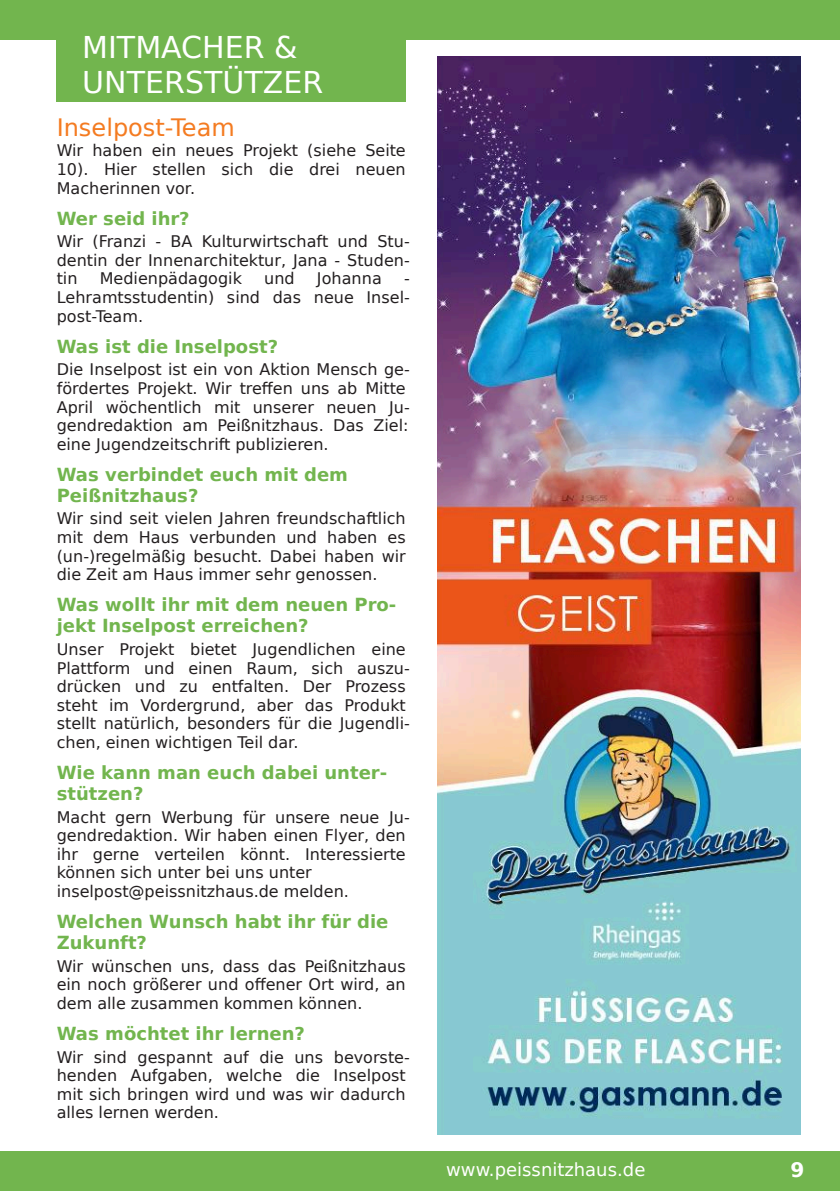
<style>
.page{position:relative;width:840px;height:1191px;background:#fff}
.page>*{position:absolute;margin:0;border:0;box-sizing:border-box;transform-origin:0 0}
.t1{font:30px/34.4px "DejaVu Sans";color:#fff}
.t2{font:24px "DejaVu Sans";color:#f47b21}
.t3{font:700 20px "DejaVu Sans";color:#fff}
.t4{font:700 18px/21px "DejaVu Sans";color:#72b54e}
.t5{font:18px "DejaVu Sans";color:#fff}
.t6{font:16px/18.6px "DejaVu Sans";color:#231f20;text-align:justify}
</style>
<div class="page">
<div style="left:0;top:1151px;width:839px;height:40px;background:#72b54e"></div>
<div style="left:0;top:0;width:839px;height:40px;background:#72b54e"></div>
<div style="left:57px;top:39px;width:348px;height:63px;background:#72b54e"></div>
<img style="left:437px;top:57px;width:362px;height:1077px">
<h1 class="t1" style="left:82px;top:31px;width:242px">MITMACHER &amp;<br>UNTERSTÜTZER</h1>
<h2 class="t2" style="left:57px;top:113px;width:179px">Inselpost-Team</h2>
<p class="t6" style="left:57px;top:141px;width:350px">Wir haben ein neues Projekt (siehe Seite 10). Hier stellen sich die drei neuen Macherinnen vor.</p>
<p class="t4" style="left:57px;top:208px;width:134px">Wer seid ihr?</p>
<p class="t6" style="left:57px;top:232px;width:354px">Wir (Franzi - BA Kulturwirtschaft und Stu‐ dentin der Innenarchitektur, Jana - Studen‐ tin</p>
<p class="t6" style="left:100px;top:270px;width:144px">Medienpädagogik</p>
<p class="t6" style="left:264px;top:270px;width:32px">und</p>
<p class="t6" style="left:317px;top:270px;width:66px">Johanna</p>
<p class="t6" style="left:57px;top:270px;width:354px;text-indent:347px">- Lehramtsstudentin) sind das neue Insel‐ post-Team.</p>
<p class="t4" style="left:57px;top:336px;width:223px">Was ist die Inselpost?</p>
<p class="t6" style="left:57px;top:360px;width:354px;text-align:left">Die Inselpost ist ein von Aktion Mensch ge‐ fördertes Projekt. Wir treffen uns ab Mitte April wöchentlich mit unserer neuen Ju‐ gendredaktion am Peißnitzhaus. Das Ziel: eine Jugendzeitschrift publizieren.</p>
<p class="t4" style="left:57px;top:464px;width:292px">Was verbindet euch mit dem<br>Peißnitzhaus?</p>
<p class="t6" style="left:57px;top:509px;width:350px">Wir sind seit vielen Jahren freundschaftlich mit dem Haus verbunden und haben es (un-)regelmäßig besucht. Dabei haben wir die Zeit am Haus immer sehr genossen.</p>
<p class="t4" style="left:57px;top:594px;width:341px">Was wollt ihr mit dem neuen Pro‐ jekt Inselpost erreichen?</p>
<p class="t6" style="left:57px;top:640px;width:354px;text-align:left">Unser Projekt bietet Jugendlichen eine Plattform und einen Raum, sich auszu‐ drücken und zu entfalten. Der Prozess steht im Vordergrund, aber das Produkt stellt natürlich, besonders für die Jugendli‐ chen, einen wichtigen Teil dar.</p>
<p class="t4" style="left:57px;top:762px;width:332px">Wie kann man euch dabei unter‐ stützen?</p>
<p class="t6" style="left:57px;top:807px;width:354px;text-align:left">Macht gern Werbung für unsere neue Ju‐ gendredaktion. Wir haben einen Flyer, den ihr gerne verteilen könnt. Interessierte können sich unter bei uns unter inselpost@peissnitzhaus.de melden.</p>
<p class="t4" style="left:57px;top:911px;width:333px">Welchen Wunsch habt ihr für die<br>Zukunft?</p>
<p class="t6" style="left:57px;top:956px;width:350px">Wir wünschen uns, dass das Peißnitzhaus ein noch größerer und offener Ort wird, an dem alle zusammen kommen können.</p>
<p class="t4" style="left:57px;top:1023px;width:250px">Was möchtet ihr lernen?</p>
<p class="t6" style="left:57px;top:1047px;width:354px;text-align:left">Wir sind gespannt auf die uns bevorste‐ henden Aufgaben, welche die Inselpost mit sich bringen wird und was wir dadurch alles lernen werden.</p>
<p class="t5" style="left:446px;top:1159px;width:201px">www.peissnitzhaus.de</p>
<p class="t3" style="left:790px;top:1158px;width:15px">9</p>
</div>
